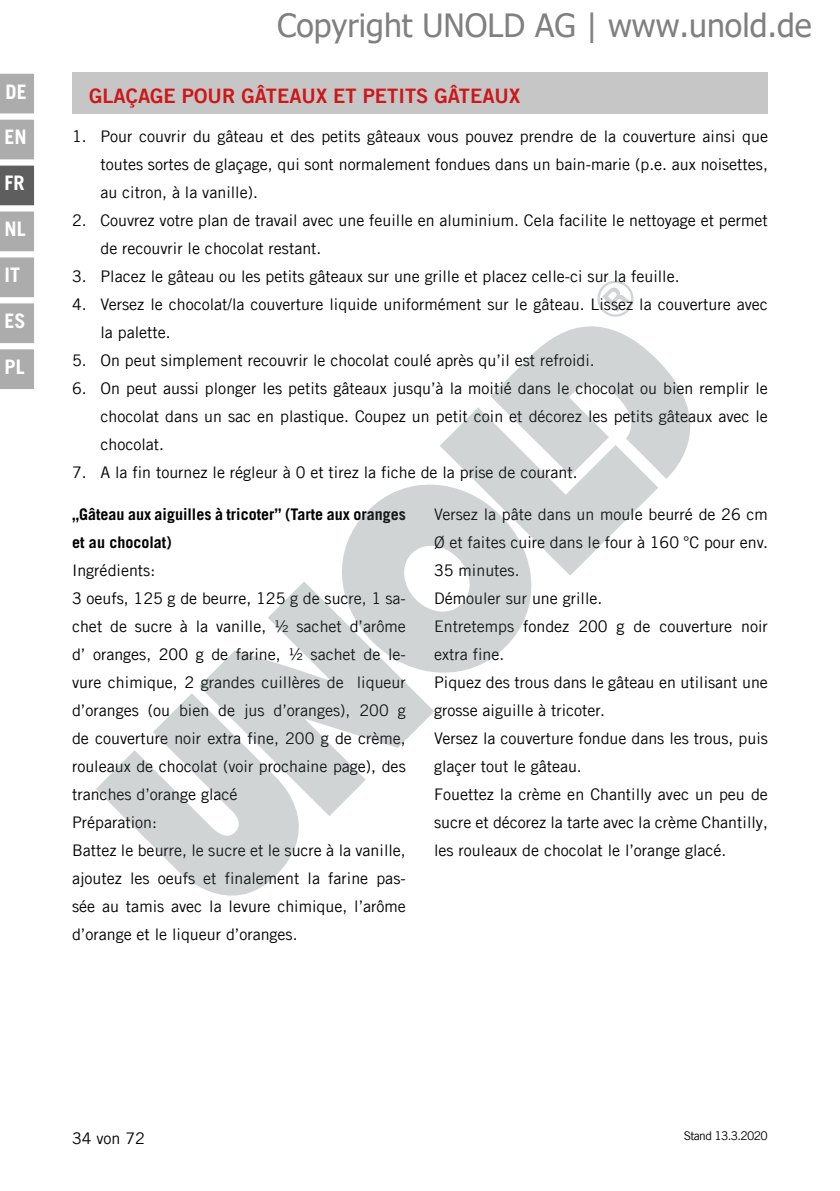
<style>
.page{position:relative;width:840px;height:1191px;background:#fff}
.page>*{position:absolute;margin:0;border:0;box-sizing:border-box;transform-origin:0 0}
.t1{font:32px "Tahoma";color:#808080}
.t2{font:20px "Trade Gothic LT Com Bd 2";color:#cd1719}
.t3{font:700 20px "Trade Gothic LT Com";color:#fff}
.t4{font:16px/28px "Trade Gothic LT Com";color:#000}
.t5{font:700 16px/28px "Trade Gothic LT Com";color:#000}
.t6{font:12px "Trade Gothic LT Com";letter-spacing:-.055em;color:#000}
</style>
<div class="page">
<div style="left:0;top:74px;width:34px;height:39px;background:#acacac"></div>
<div style="left:0;top:120px;width:34px;height:39px;background:#acacac"></div>
<div style="left:0;top:166px;width:34px;height:39px;background:#5f5e5e"></div>
<div style="left:0;top:211px;width:34px;height:40px;background:#acacac"></div>
<div style="left:0;top:257px;width:34px;height:40px;background:#acacac"></div>
<div style="left:0;top:303px;width:34px;height:40px;background:#acacac"></div>
<div style="left:0;top:349px;width:34px;height:40px;background:#acacac"></div>
<div style="left:72px;top:72px;width:695px;height:42px;background:#c6c6c6"></div>
<svg style="left:530px;top:326px;width:161px;height:153px;fill:#d0d4d5"></svg>
<svg style="left:440px;top:357px;width:218px;height:219px;fill:#d0d4d5"></svg>
<svg style="left:342px;top:447px;width:226px;height:226px;fill:#d0d4d5"></svg>
<svg style="left:199px;top:581px;width:235px;height:235px;fill:#d0d4d5"></svg>
<svg style="left:96px;top:690px;width:231px;height:206px;fill:#d0d4d5"></svg>
<svg style="left:597px;top:280px;width:37px;height:37px"></svg>
<p class="t3" style="left:6px;top:80px;width:23px">DE</p>
<p class="t3" style="left:5px;top:125px;width:24px">EN</p>
<p class="t3" style="left:5px;top:171px;width:22px">FR</p>
<p class="t3" style="left:5px;top:217px;width:23px">NL</p>
<p class="t3" style="left:5px;top:262px;width:17px">IT</p>
<p class="t3" style="left:5px;top:308px;width:23px">ES</p>
<p class="t3" style="left:5px;top:354px;width:22px">PL</p>
<h1 class="t1" style="left:277px;top:4px;width:535px">Copyright UNOLD AG | www.unold.de</h1>
<p class="t2" style="left:89px;top:83px;width:432px">GLAÇAGE POUR GÂTEAUX ET PETITS GÂTEAUX</p>
<p class="t4" style="left:100px;top:122px;width:668px;text-align:justify;text-indent:-28px">1. Pour couvrir du gâteau et des petits gâteaux vous pouvez prendre de la couverture ainsi que toutes sortes de glaçage, qui sont normalement fondues dans un bain-marie (p.e. aux noisettes, au citron, à la vanille).</p>
<p class="t4" style="left:100px;top:206px;width:668px;text-indent:-28px">2. Couvrez votre plan de travail avec une feuille en aluminium. Cela facilite le nettoyage et permet de recouvrir le chocolat restant.</p>
<p class="t4" style="left:72px;top:262px;width:608px">3. Placez le gâteau ou les petits gâteaux sur une grille et placez celle-ci sur la feuille.</p>
<p class="t4" style="left:100px;top:290px;width:668px;text-indent:-28px">4. Versez le chocolat/la couverture liquide uniformément sur le gâteau. Lissez la couverture avec la palette.</p>
<p class="t4" style="left:72px;top:346px;width:524px">5. On peut simplement recouvrir le chocolat coulé après qu’il est refroidi.</p>
<p class="t4" style="left:100px;top:374px;width:668px;text-align:justify;text-indent:-28px">6. On peut aussi plonger les petits gâteaux jusqu’à la moitié dans le chocolat ou bien remplir le chocolat dans un sac en plastique. Coupez un petit coin et décorez les petits gâteaux avec le chocolat.</p>
<p class="t4" style="left:72px;top:458px;width:507px">7. A la fin tournez le régleur à 0 et tirez la fiche de la prise de courant.</p>
<p class="t5" style="left:72px;top:500px;width:335px">„Gâteau aux aiguilles à tricoter” (Tarte aux oranges et au chocolat)</p>
<p class="t4" style="left:72px;top:556px;width:335px">Ingrédients:<br>3 oeufs, 125 g de beurre, 125 g de sucre, 1 sa&shy;chet de sucre à la vanille, ½ sachet d’arôme d’ oranges, 200 g de farine, ½ sachet de le&shy;vure chimique, 2 grandes cuillères de liqueur d’oranges (ou bien de jus d’oranges), 200 g de couverture noir extra fine, 200 g de crème, rouleaux de chocolat (voir prochaine page), des tranches d’orange glacé<br>Préparation:<br>Battez le beurre, le sucre et le sucre à la vanille, ajoutez les oeufs et finalement la farine pas&shy;sée au tamis avec la levure chimique, l’arôme d’orange et le liqueur d’oranges.</p>
<p class="t4" style="left:434px;top:500px;width:335px">Versez la pâte dans un moule beurré de 26 cm Ø et faites cuire dans le four à 160 °C pour env.<br>35 minutes.<br>Démouler sur une grille.<br>Entretemps fondez 200 g de couverture noir extra fine.<br>Piquez des trous dans le gâteau en utilisant une grosse aiguille à tricoter.<br>Versez la couverture fondue dans les trous, puis glaçer tout le gâteau.<br>Fouettez la crème en Chantilly avec un peu de sucre et décorez la tarte avec la crème Chantilly, les rouleaux de chocolat le l’orange glacé.</p>
<p class="t4" style="left:72px;top:1124px;width:74px">34 von 72</p>
<p class="t6" style="left:683px;top:1128px;width:85px">Stand 13.3.2020</p>
</div>
